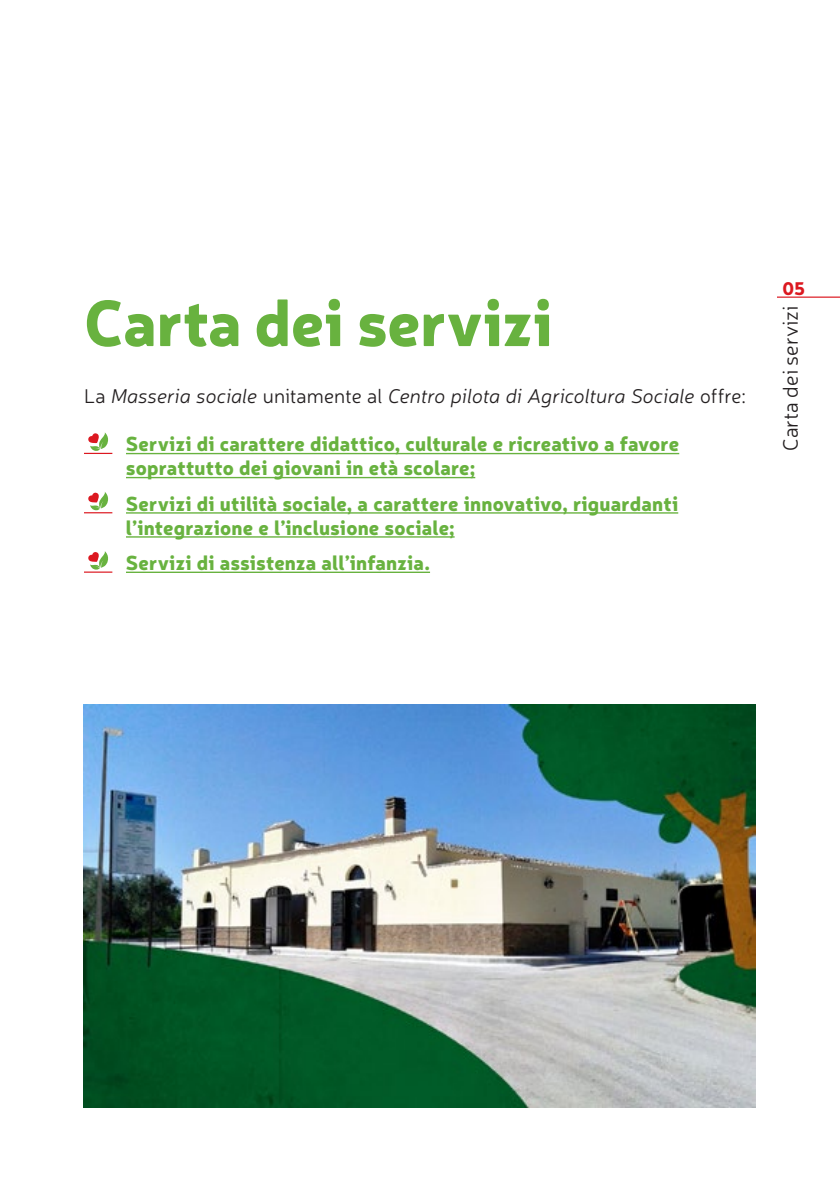
<style>
.page{position:relative;width:840px;height:1191px;background:#fff}
.page>*{position:absolute;margin:0;border:0;box-sizing:border-box;transform-origin:0 0}
.t1{font:900 64px "Neris";letter-spacing:-.005em;color:#68b23f}
.t2{font:300 21px "Neris";letter-spacing:.005em;color:#231f20}
.t3{font:900 20px "Neris";letter-spacing:.005em;color:#68b23f}
.t4{font:italic 300 20px "Neris";color:#231f20}
.t5{font:900 18px "Neris";color:#dc1820}
.s1{font-style:normal}
</style>
<div class="page">
<img style="left:84px;top:704px;width:671px;height:403px">
<hr style="left:776px;top:296px;width:63px;height:2px;background:#dc1820">
<hr style="left:126px;top:453px;width:552px;height:1px;background:#68b23f">
<hr style="left:126px;top:477px;width:349px;height:1px;background:#68b23f">
<hr style="left:126px;top:512px;width:551px;height:1px;background:#68b23f">
<hr style="left:126px;top:536px;width:328px;height:1px;background:#68b23f">
<hr style="left:126px;top:571px;width:304px;height:2px;background:#68b23f">
<svg style="left:84px;top:432px;width:28px;height:22px"></svg>
<svg style="left:84px;top:492px;width:28px;height:21px"></svg>
<svg style="left:88px;top:551px;width:20px;height:19px"></svg>
<hr style="left:84px;top:571px;width:28px;height:2px;background:#dc1820">
<p class="t1" style="left:84px;top:276px;width:470px">Carta dei servizi</p>
<p class="t4" style="left:84px;top:383px;width:663px"><span class="s1">La</span> Masseria sociale <span class="s1">unitamente al</span> Centro pilota di Agricoltura Sociale <span class="s1">offre:</span></p>
<p class="t3" style="left:126px;top:429px;width:554px">Servizi di carattere didattico, culturale e ricreativo a favore</p>
<p class="t3" style="left:126px;top:453px;width:350px">soprattutto dei giovani in età scolare;</p>
<p class="t3" style="left:126px;top:488px;width:553px">Servizi di utilità sociale, a carattere innovativo, riguardanti</p>
<p class="t3" style="left:126px;top:512px;width:330px">l’integrazione e l’inclusione sociale;</p>
<p class="t3" style="left:126px;top:548px;width:305px">Servizi di assistenza all’infanzia.</p>
<p class="t5" style="left:781px;top:275px;width:24px">05</p>
<p class="t2" style="left:776px;top:451px;width:147px;rotate:-90deg">Carta dei servizi</p>
</div>
